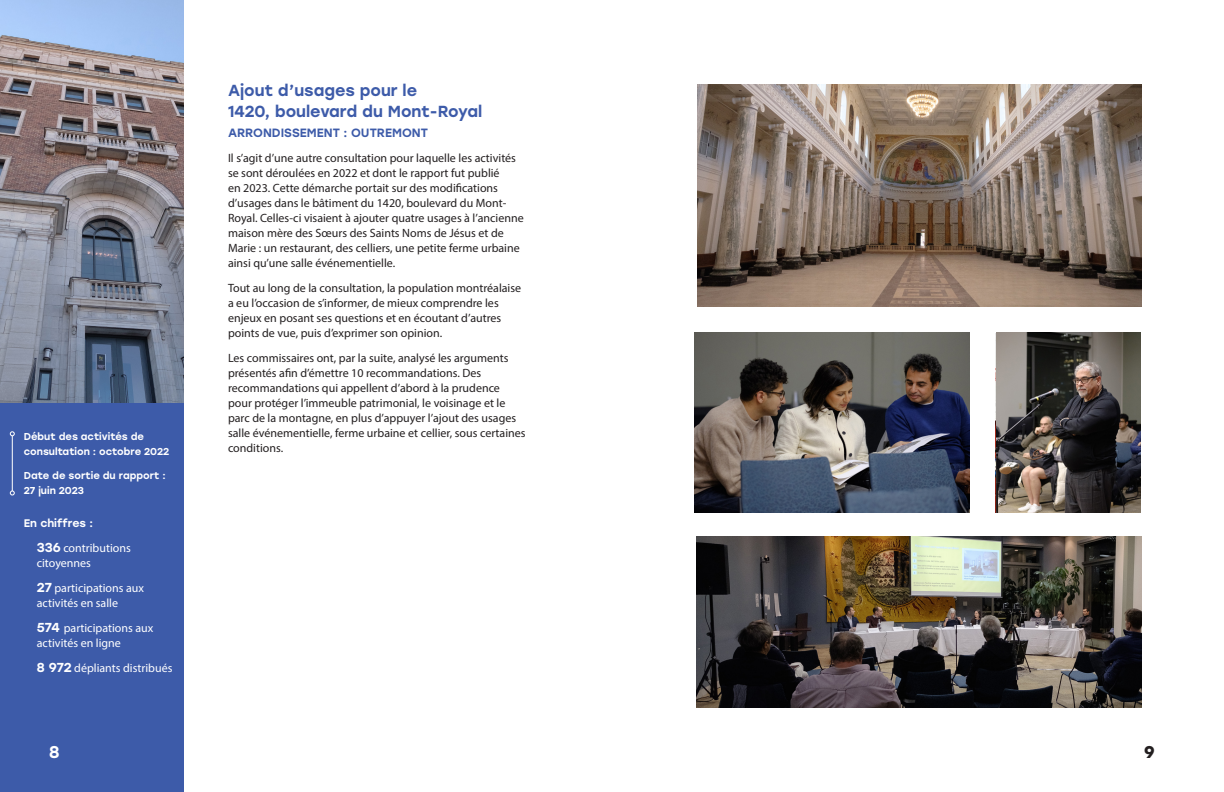
<style>
.page{position:relative;width:1224px;height:792px;background:#fff}
.page>*{position:absolute;margin:0;border:0;box-sizing:border-box;transform-origin:0 0}
.t1{font:500 17px "Stolzl";color:#fff}
.t2{font:700 17px "Stolzl";color:#231f20}
.Grand_titre{font:500 16px/20.4px "Stolzl";color:#3d5ba9}
.General_texte{font:12px/15px "Myriad Pro";color:#231f20}
.General_texte-2{font:12px/15px "Myriad Pro";color:#fff}
.Grand_titre-2{font:500 12px "Stolzl";color:#3d5ba9}
.General_texte-3{font:500 11px "Stolzl";color:#fff}
.General_texte-4{font:500 10px/15px "Stolzl";color:#fff}
.s1{font-family:"Stolzl";font-weight:500;font-size:13px}
</style>
<div class="page">
<img style="left:697px;top:536px;width:445px;height:172px">
<img style="left:698px;top:84px;width:443px;height:222px">
<img style="left:695px;top:332px;width:274px;height:180px">
<img style="left:996px;top:332px;width:145px;height:180px">
<div style="left:0;top:402px;width:184px;height:390px;background:#3d5ba9"></div>
<hr style="left:12px;top:436px;width:1px;height:55px;background:#fff">
<svg style="left:10px;top:431px;width:5px;height:5px"></svg>
<svg style="left:10px;top:490px;width:5px;height:6px"></svg>
<img style="left:0;top:0;width:184px;height:402px">
<p class="General_texte-4" style="left:24px;top:429px;width:147px">Début des activités de consultation : octobre 2022</p>
<p class="General_texte-4" style="left:24px;top:468px;width:143px">Date de sortie du rapport :<br>27 juin 2023</p>
<p class="General_texte-3" style="left:24px;top:515px;width:71px">En chiffres :</p>
<p class="General_texte-2" style="left:37px;top:540px;width:96px"><span class="s1">336</span> contributions citoyennes</p>
<p class="General_texte-2" style="left:37px;top:580px;width:109px"><span class="s1">27</span> participations aux activités en salle</p>
<p class="General_texte-2" style="left:37px;top:620px;width:118px"><span class="s1">574</span> participations aux activités en ligne</p>
<p class="General_texte-2" style="left:37px;top:660px;width:137px"><span class="s1">8 972</span> dépliants distribués</p>
<p class="Grand_titre" style="left:228px;top:80px;width:256px">Ajout d’usages pour le<br>1420, boulevard du Mont-Royal</p>
<p class="Grand_titre-2" style="left:228px;top:124px;width:202px">ARRONDISSEMENT : OUTREMONT</p>
<p class="General_texte" style="left:228px;top:150px;width:297px">Il s’agit d’une autre consultation pour laquelle les activités se sont déroulées en 2022 et dont le rapport fut publié<br>en 2023. Cette démarche portait sur des modifications d’usages dans le bâtiment du 1420, boulevard du Mont-Royal. Celles-ci visaient à ajouter quatre usages à l’ancienne maison mère des Sœurs des Saints Noms de Jésus et de Marie : un restaurant, des celliers, une petite ferme urbaine ainsi qu’une salle événementielle.</p>
<p class="General_texte" style="left:228px;top:280px;width:295px">Tout au long de la consultation, la population montréalaise a eu l’occasion de s’informer, de mieux comprendre les enjeux en posant ses questions et en écoutant d’autres points de vue, puis d’exprimer son opinion.</p>
<p class="General_texte" style="left:228px;top:350px;width:299px">Les commissaires ont, par la suite, analysé les arguments présentés afin d’émettre 10 recommandations. Des recommandations qui appellent d’abord à la prudence pour protéger l’immeuble patrimonial, le voisinage et le parc de la montagne, en plus d’appuyer l’ajout des usages salle événementielle, ferme urbaine et cellier, sous certaines conditions.</p>
<h1 class="t1" style="left:49px;top:740px;width:12px">8</h1>
<h1 class="t2" style="left:1144px;top:740px;width:12px">9</h1>
</div>
